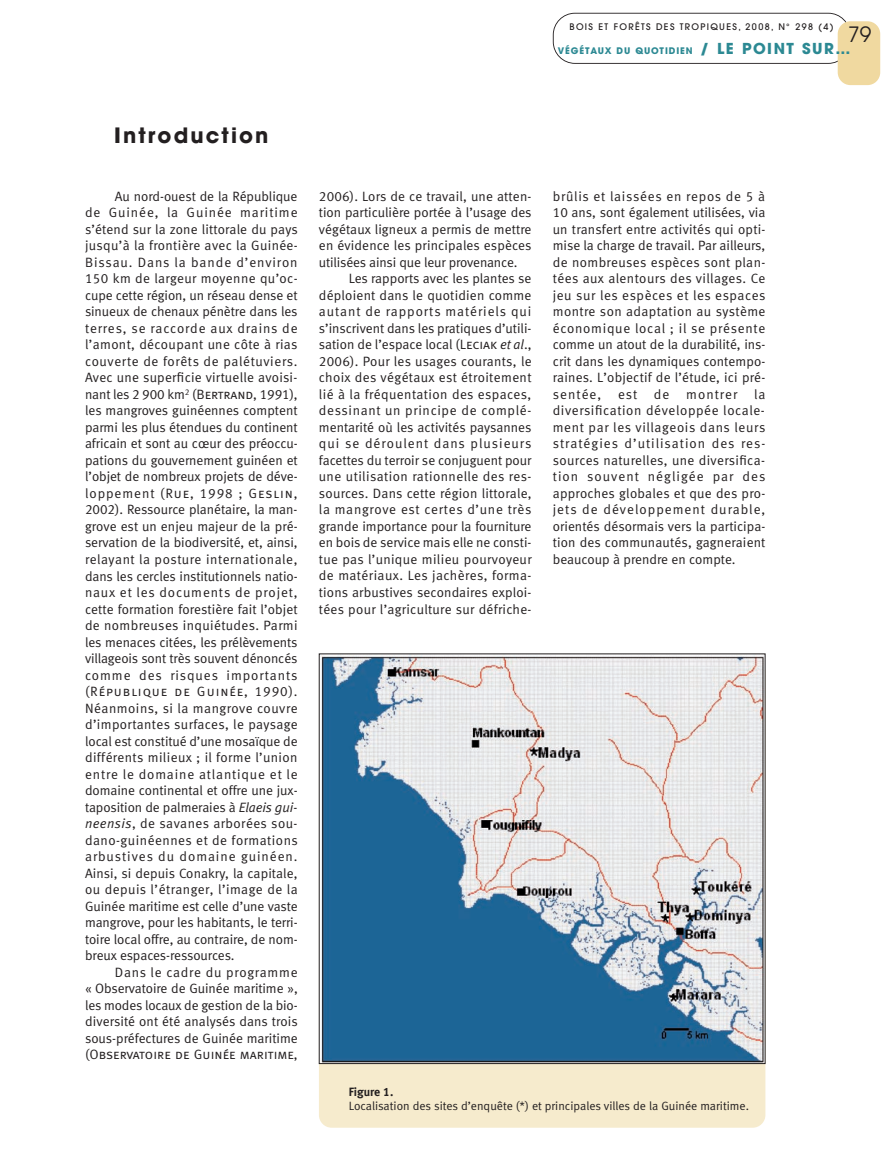
<style>
.page{position:relative;width:893px;height:1149px;background:#fff}
.page>*{position:absolute;margin:0;border:0;box-sizing:border-box;transform-origin:0 0}
.t1{font:700 21px "Avant Garde";letter-spacing:.1em;color:#231f20}
.t2{font:21px "Avant Garde";color:#231f20}
.t3{font:13.5px/16.5px "Meta Normal LF";color:#231f20;text-align:justify}
.t4{font:13.5px "Meta Normal LF Caps";letter-spacing:.005em;color:#231f20}
.t5{font:13.5px "Meta Normal LF Caps";letter-spacing:.07em;color:#231f20}
.t6{font:12px "Meta Normal LF";color:#231f20}
.t7{font:12px "Meta Bold LF";color:#231f20}
.t8{font:500 9px "Avant Garde";letter-spacing:.15em;color:#231f20}
.t9{font:700 9px "Avant Garde";letter-spacing:.1em;color:#2c8993}
.s1{font-size:15px}
.s2{font-family:"Meta Normal LF Caps"}
.s3{font-family:"Meta Normal LF"}
.s4{font-style:italic}
</style>
<div class="page">
<svg style="left:553px;top:13px;width:294px;height:51px"></svg>
<div style="left:838px;top:21px;width:42px;height:64px;background:#f0d9a0;border-radius:13px"></div>
<div style="left:319px;top:658px;width:446px;height:469px;background:#f6ebcd;border-radius:13px"></div>
<img style="left:321px;top:655px;width:442px;height:406px">
<p class="t8" style="left:569px;top:23px;width:266px">BOIS ET FORÊTS DES TROPIQUES, 2008, N° 298 (4)</p>
<h1 class="t2" style="left:848px;top:26px;width:25px">79</h1>
<p class="t9" style="left:558px;top:47px;width:294px">VÉGÉTAUX DU QUOTIDIEN <span class="s1">/ LE POINT SUR…</span></p>
<h1 class="t1" style="left:114px;top:128px;width:156px">Introduction</h1>
<p class="t3" style="left:85px;top:189px;width:214px;text-indent:30px">Au nord-ouest de la République de Guinée, la Guinée maritime s’étend sur la zone littorale du pays jusqu’à la frontière avec la Guinée-Bissau. Dans la bande d’environ 150 km de largeur moyenne qu’oc&shy;cupe cette région, un réseau dense et sinueux de chenaux pénètre dans les terres, se raccorde aux drains de l’amont, découpant une côte à rias couverte de forêts de palétuviers.<br>Avec une superficie virtuelle avoisi&shy;nant les 2 900 km<sup>2</sup> (<span class="s2">Bertrand</span>, 1991), les mangroves guinéennes comptent parmi les plus étendues du continent africain et sont au cœur des préoccu&shy;pations du gouvernement guinéen et l’objet de nombreux projets de déve&shy;loppement (<span class="s2">Rue</span>, 1998 ; <span class="s2">Geslin</span>, 2002). Ressource planétaire, la man&shy;grove est un enjeu majeur de la pré&shy;servation de la biodiversité, et, ainsi, relayant la posture internationale, dans les cercles institutionnels natio&shy;naux et les documents de projet, cette formation forestière fait l’objet de nombreuses inquiétudes. Parmi les menaces citées, les prélèvements villageois sont très souvent dénoncés comme des risques importants</p>
<p class="t5" style="left:85px;top:686px;width:214px"><span class="s3">(</span>République de Guinée<span class="s3">, 1990).</span></p>
<p class="t3" style="left:85px;top:700px;width:214px">Néanmoins, si la mangrove couvre d’importantes surfaces, le paysage local est constitué d’une mosaïque de différents milieux ; il forme l’union entre le domaine atlantique et le domaine continental et offre une jux&shy;taposition de palmeraies à <span class="s4">Elaeis gui&shy;neensis</span>, de savanes arborées sou&shy;dano-guinéennes et de formations arbustives du domaine guinéen.<br>Ainsi, si depuis Conakry, la capitale, ou depuis l’étranger, l’image de la Guinée maritime est celle d’une vaste mangrove, pour les habitants, le terri&shy;toire local offre, au contraire, de nom&shy;breux espaces-ressources.</p>
<p class="t3" style="left:85px;top:964px;width:214px;text-indent:30px">Dans le cadre du programme « Observatoire de Guinée maritime », les modes locaux de gestion de la bio&shy;diversité ont été analysés dans trois sous-préfectures de Guinée maritime</p>
<p class="t4" style="left:85px;top:1049px;width:214px"><span class="s3">(</span>Observatoire de Guinée maritime<span class="s3">,</span></p>
<p class="t3" style="left:319px;top:189px;width:214px">2006). Lors de ce travail, une atten&shy;tion particulière portée à l’usage des végétaux ligneux a permis de mettre en évidence les principales espèces utilisées ainsi que leur provenance.</p>
<p class="t3" style="left:319px;top:271px;width:214px;text-indent:30px">Les rapports avec les plantes se déploient dans le quotidien comme autant de rapports matériels qui s’inscrivent dans les pratiques d’utili&shy;sation de l’espace local (<span class="s2">Leciak</span> <span class="s4">et al</span>., 2006). Pour les usages courants, le choix des végétaux est étroitement lié à la fréquentation des espaces, dessinant un principe de complé&shy;mentarité où les activités paysannes qui se déroulent dans plusieurs facettes du terroir se conjuguent pour une utilisation rationnelle des res&shy;sources. Dans cette région littorale, la mangrove est certes d’une très grande importance pour la fourniture en bois de service mais elle ne consti&shy;tue pas l’unique milieu pourvoyeur de matériaux. Les jachères, forma&shy;tions arbustives secondaires exploi&shy;tées pour l’agriculture sur défriche-</p>
<p class="t3" style="left:553px;top:189px;width:214px">brûlis et laissées en repos de 5 à 10 ans, sont également utilisées, via un transfert entre activités qui opti&shy;mise la charge de travail. Par ailleurs, de nombreuses espèces sont plan&shy;tées aux alentours des villages. Ce jeu sur les espèces et les espaces montre son adaptation au système économique local ; il se présente comme un atout de la durabilité, ins&shy;crit dans les dynamiques contempo&shy;raines. L’objectif de l’étude, ici pré&shy;sentée, est de montrer la diversification développée locale&shy;ment par les villageois dans leurs stratégies d’utilisation des res&shy;sources naturelles, une diversifica&shy;tion souvent négligée par des approches globales et que des pro&shy;jets de développement durable, orientés désormais vers la participa&shy;tion des communautés, gagneraient beaucoup à prendre en compte.</p>
<p class="t7" style="left:349px;top:1087px;width:46px">Figure 1.</p>
<p class="t6" style="left:349px;top:1100px;width:402px">Localisation des sites d’enquête (*) et principales villes de la Guinée maritime.</p>
</div>
